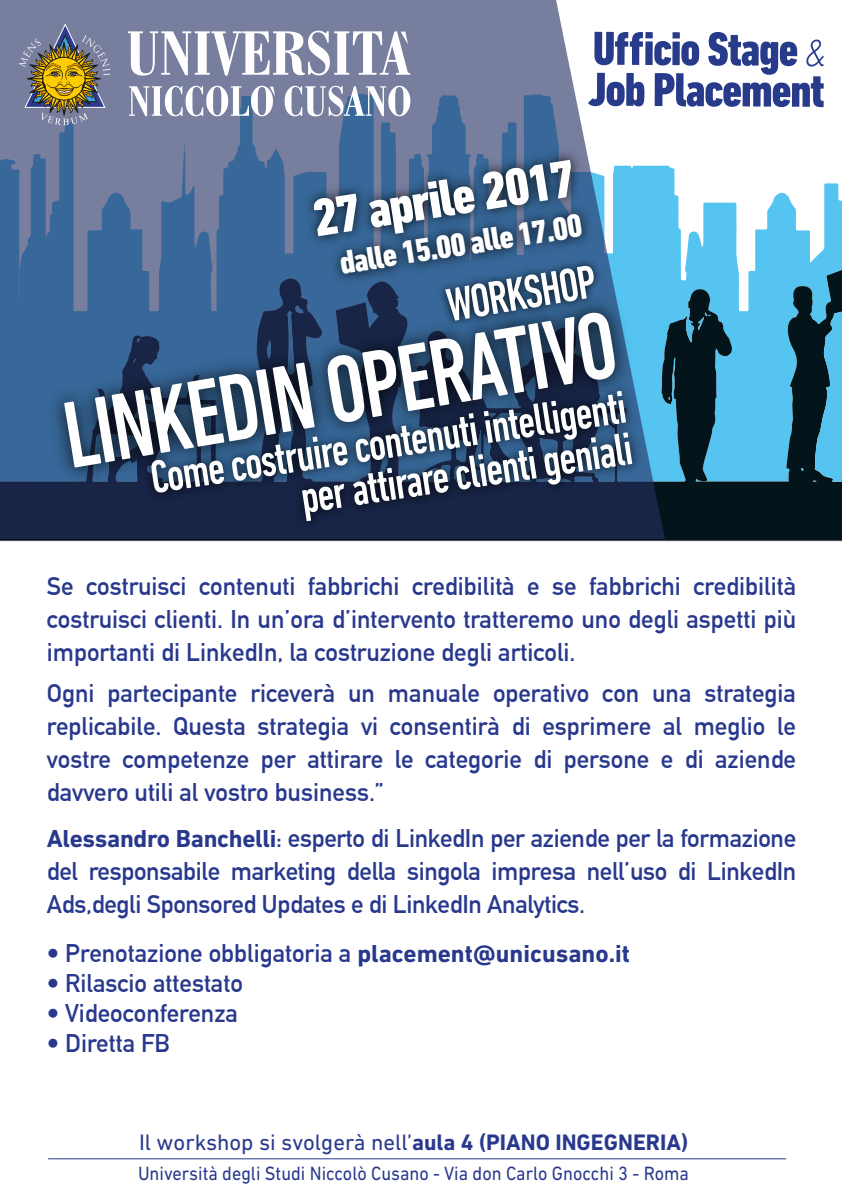
<style>
.page{position:relative;width:842px;height:1191px;background:#fff}
.page>*{position:absolute;margin:0;border:0;box-sizing:border-box;transform-origin:0 0}
.t1{font:500 condensed 96.3px "DIN Next LT Pro";color:#fff;scale:.94 1}
.t2{font:800 condensed 53.5px "DIN Next LT Pro";color:#fff;scale:1.04 1}
.t3{font:500 condensed 47.6px "DIN Next LT Pro";color:#fff;scale:.94 1}
.t4{font:500 condensed 47px/42.4px "DIN Next LT Pro";color:#fff;text-align:right;scale:.94 1}
.t5{font:800 condensed 33.2px "DIN Next LT Pro";color:#fff;scale:1.04 1}
.t6{font:700 25px/33px "DIN Alternate";color:#28388d;text-align:justify}
.t7{font:22.8px "DIN Next LT Pro";color:#28388d}
.t8{font:19.6px "DIN Next LT Pro";color:#28388d;scale:.93 1}
.s1{font-family:"DIN Next LT Pro"}
.s2{font-weight:700}
</style>
<div class="page">
<svg style="left:665px;top:107px;width:177px;height:136px"></svg>
<svg style="left:0;top:540px;width:842px;height:1px"></svg>
<svg style="left:0;top:243px;width:842px;height:297px;background:#34748e"></svg>
<svg style="left:813px;top:309px;width:29px;height:173px;background:#3884a3"></svg>
<svg style="left:685px;top:312px;width:26px;height:30px"></svg>
<svg style="left:0;top:0;width:665px;height:539px;background:#6a84a6"></svg>
<img style="left:293px;top:135px;width:308px;height:138px">
<hr style="left:48px;top:1158px;width:738px;height:1px;background:#28388d">
<img style="left:432px;top:246px;width:179px;height:27px">
<img style="left:34px;top:273px;width:611px;height:239px">
<img style="left:125px;top:368px;width:525px;height:174px">
<svg style="left:19px;top:23px;width:91px;height:102px;background:#847f6f"></svg>
<svg style="left:285px;top:86px;width:125px;height:30px"></svg>
<svg style="left:128px;top:31px;width:282px;height:45px"></svg>
<svg style="left:129px;top:86px;width:146px;height:30px"></svg>
<svg style="left:588px;top:32px;width:236px;height:75px"></svg>
<h2 class="t2" style="left:309px;top:188px;width:256px;rotate:-9deg">27 aprile 2017</h2>
<h3 class="t5" style="left:337px;top:244px;width:237px;rotate:-9deg">dalle 15.00 alle 17.00</h3>
<h3 class="t3" style="left:442px;top:280px;width:162px;rotate:-10deg">WORKSHOP</h3>
<h1 class="t1" style="left:55px;top:385px;width:596px;rotate:-10deg">LINKEDIN OPERATIVO</h1>
<h3 class="t4" style="left:148px;top:458px;width:512px;rotate:-9deg">Come costruire contenuti intelligenti per attirare clienti geniali</h3>
<p class="t6" style="left:47px;top:567px;width:751px">Se costruisci contenuti fabbrichi credibilità e se fabbrichi credibilità costruisci clienti. In un’ora d’intervento tratteremo uno degli aspetti più importanti di LinkedIn, la costruzione degli articoli.</p>
<p class="t6" style="left:47px;top:674px;width:751px">Ogni partecipante riceverà un manuale operativo con una strategia replicabile. Questa strategia vi consentirà di esprimere al meglio le vostre competenze per attirare le categorie di persone e di aziende davvero utili al vostro business.”</p>
<p class="t6" style="left:47px;top:819px;width:751px"><span class="s1">Alessandro Banchelli</span>: esperto di LinkedIn per aziende per la formazione del responsabile marketing della singola impresa nell’uso di LinkedIn Ads,degli Sponsored Updates e di LinkedIn Analytics.</p>
<p class="t6" style="left:47px;top:934px;width:585px">• Prenotazione obbligatoria a <span class="s1">placement@unicusano.it</span></p>
<p class="t6" style="left:47px;top:964px;width:198px">• Rilascio attestato</p>
<p class="t6" style="left:47px;top:994px;width:193px">• Videoconferenza</p>
<p class="t6" style="left:47px;top:1024px;width:125px">• Diretta FB</p>
<p class="t7" style="left:139px;top:1129px;width:551px">Il workshop si svolgerà nell’<span class="s2">aula 4 (PIANO INGEGNERIA)</span></p>
<p class="t8" style="left:138px;top:1162px;width:594px">Università degli Studi Niccolò Cusano - Via don Carlo Gnocchi 3 - Roma</p>
</div>
